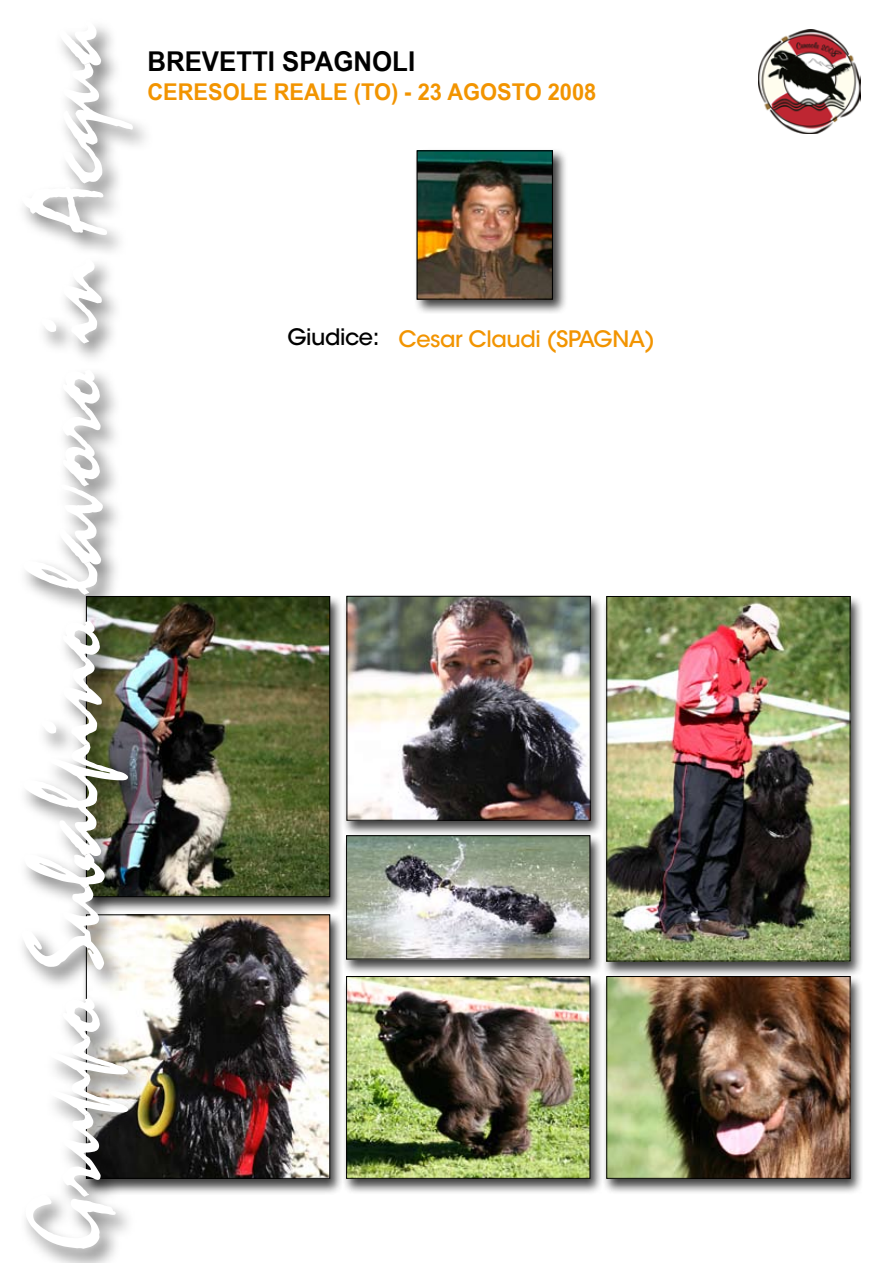
<style>
.page{position:relative;width:893px;height:1263px;background:#fff}
.page>*{position:absolute;margin:0;border:0;box-sizing:border-box;transform-origin:0 0}
.t1{font:700 27.3px "Arial Narrow";color:#000;scale:1.15 1}
.t2{font:700 23.1px "Arial Narrow";color:#f29400;scale:1.15 1}
.t3{font:22.5px "ITC Avant Garde MM 445 750";letter-spacing:-.02em;color:#f29400}
.s1{color:#000}
</style>
<div class="page">
<div style="left:413px;top:147px;width:154px;height:167px;background:#000;opacity:.75"></div>
<img style="left:418px;top:152px;width:133px;height:146px">
<div style="left:416px;top:150px;width:137px;height:150px;border:1px solid #000"></div>
<div style="left:341px;top:594px;width:262px;height:242px;background:#000;opacity:.75"></div>
<img style="left:349px;top:598px;width:240px;height:220px">
<div style="left:347px;top:596px;width:244px;height:224px;border:1px solid #000"></div>
<div style="left:601px;top:594px;width:262px;height:383px;background:#000;opacity:.75"></div>
<img style="left:608px;top:598px;width:240px;height:361px">
<div style="left:606px;top:596px;width:244px;height:365px;border:1px solid #000"></div>
<div style="left:341px;top:833px;width:262px;height:142px;background:#000;opacity:.75"></div>
<img style="left:348px;top:837px;width:240px;height:120px">
<div style="left:346px;top:835px;width:244px;height:124px;border:1px solid #000"></div>
<div style="left:81px;top:594px;width:262px;height:319px;background:#000;opacity:.75"></div>
<img style="left:153px;top:598px;width:175px;height:297px">
<div style="left:81px;top:912px;width:262px;height:283px;background:#000;opacity:.75"></div>
<img style="left:153px;top:916px;width:175px;height:261px">
<div style="left:341px;top:974px;width:262px;height:220px;background:#000;opacity:.75"></div>
<img style="left:348px;top:978px;width:240px;height:199px">
<div style="left:346px;top:976px;width:244px;height:203px;border:1px solid #000"></div>
<div style="left:601px;top:974px;width:262px;height:220px;background:#000;opacity:.75"></div>
<img style="left:608px;top:978px;width:240px;height:199px">
<div style="left:606px;top:976px;width:244px;height:203px;border:1px solid #000"></div>
<img style="left:758px;top:30px;width:103px;height:104px">
<div style="left:14px;top:16px;width:139px;height:1247px;background:#000;opacity:.52"></div>
<svg style="left:21px;top:21px;width:112px;height:1228px"></svg>
<p class="t1" style="left:147px;top:45px;width:234px">BREVETTI SPAGNOLI</p>
<p class="t2" style="left:147px;top:79px;width:392px">CERESOLE REALE (TO) - 23 AGOSTO 2008</p>
<p class="t3" style="left:287px;top:325px;width:369px"><span class="s1">Giudice:</span> Cesar Claudi (SPAGNA)</p>
</div>
